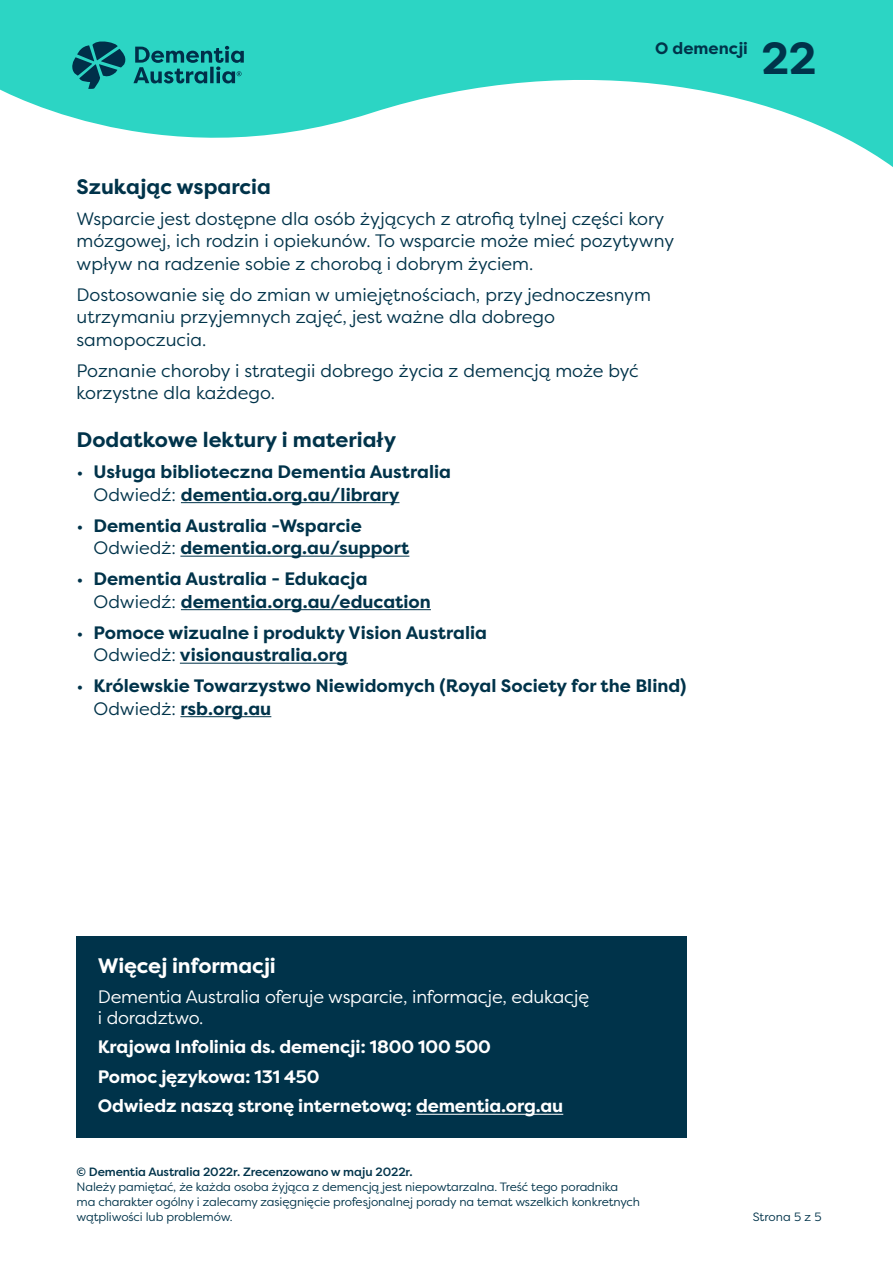
<style>
.page{position:relative;width:893px;height:1263px;background:#fff}
.page>*{position:absolute;margin:0;border:0;box-sizing:border-box;transform-origin:0 0}
.t1{font:700 45px "Filson Pro";color:#00334a}
.t2{font:700 21px "Filson Pro";color:#00334a}
.t3{font:700 21px "Filson Pro";letter-spacing:-.01em;color:#fff}
.t4{font:18px/22.5px "Filson Pro";color:#00334a}
.t5{font:700 18px/22.5px "Filson Pro";color:#00334a}
.t6{font:700 18px "Filson Pro";letter-spacing:-.01em;color:#fff}
.t7{font:18px/21px "Filson Pro";letter-spacing:-.01em;color:#fff}
.t8{font:700 16.5px "Filson Pro";color:#00334a}
.t9{font:12px/15px "Filson Pro";letter-spacing:-.01em;color:#00334a}
.t10{font:500 12px "Filson Pro";letter-spacing:-.01em;color:#00334a}
.s1{font-weight:400}
</style>
<div class="page">
<svg style="left:0;top:0;width:893px;height:167px;fill:#2cd5c4"></svg>
<svg style="left:72px;top:41px;width:172px;height:48px"></svg>
<hr style="left:181px;top:502px;width:218px;height:1px;background:#00334a">
<hr style="left:180px;top:556px;width:229px;height:1px;background:#00334a">
<hr style="left:181px;top:609px;width:250px;height:1px;background:#00334a">
<hr style="left:180px;top:663px;width:168px;height:1px;background:#00334a">
<hr style="left:180px;top:716px;width:91px;height:1px;background:#00334a">
<div style="left:77px;top:936px;width:610px;height:64px;background:#00334a"></div>
<div style="left:77px;top:968px;width:610px;height:82px;background:#00334a"></div>
<div style="left:77px;top:1048px;width:610px;height:61px;background:#00334a"></div>
<div style="left:77px;top:1078px;width:610px;height:60px;background:#00334a"></div>
<hr style="left:416px;top:1114px;width:147px;height:1px;background:#fff">
<p class="t8" style="left:655px;top:38px;width:94px">O demencji</p>
<h1 class="t1" style="left:761px;top:30px;width:56px">22</h1>
<p class="t2" style="left:77px;top:173px;width:196px">Szukając wsparcia</p>
<p class="t4" style="left:77px;top:207px;width:599px">Wsparcie jest dostępne dla osób żyjących z atrofią tylnej części kory mózgowej, ich rodzin i opiekunów. To wsparcie może mieć pozytywny wpływ na radzenie sobie z chorobą i dobrym życiem.</p>
<p class="t4" style="left:77px;top:283px;width:576px">Dostosowanie się do zmian w umiejętnościach, przy jednoczesnym utrzymaniu przyjemnych zajęć, jest ważne dla dobrego samopoczucia.</p>
<p class="t4" style="left:77px;top:359px;width:564px">Poznanie choroby i strategii dobrego życia z demencją może być korzystne dla każdego.</p>
<p class="t2" style="left:77px;top:427px;width:321px">Dodatkowe lektury i materiały</p>
<p class="t5" style="left:94px;top:461px;width:359px;text-indent:-17px"><span class="s1">•</span> Usługa biblioteczna Dementia Australia<br><span class="s1">Odwiedź:</span> dementia.org.au/library</p>
<p class="t5" style="left:94px;top:515px;width:317px;text-indent:-17px"><span class="s1">•</span> Dementia Australia -Wsparcie<br><span class="s1">Odwiedż:</span> dementia.org.au/support</p>
<p class="t5" style="left:94px;top:568px;width:339px;text-indent:-17px"><span class="s1">•</span> Dementia Australia - Edukacja<br><span class="s1">Odwiedź:</span> dementia.org.au/education</p>
<p class="t5" style="left:94px;top:622px;width:395px;text-indent:-17px"><span class="s1">•</span> Pomoce wizualne i produkty Vision Australia<br><span class="s1">Odwiedż:</span> visionaustralia.org</p>
<p class="t5" style="left:94px;top:675px;width:594px;text-indent:-17px"><span class="s1">•</span> Królewskie Towarzystwo Niewidomych (Royal Society for the Blind)<br><span class="s1">Odwiedż:</span> rsb.org.au</p>
<p class="t3" style="left:98px;top:953px;width:180px">Więcej informacji</p>
<p class="t7" style="left:98px;top:986px;width:493px">Dementia Australia oferuje wsparcie, informacje, edukację i doradztwo.</p>
<p class="t6" style="left:98px;top:1036px;width:395px">Krajowa Infolinia ds. demencji: 1800 100 500</p>
<p class="t6" style="left:98px;top:1065px;width:223px">Pomoc językowa: 131 450</p>
<p class="t6" style="left:98px;top:1095px;width:467px">Odwiedz naszą stronę internetową: dementia.org.au</p>
<p class="t10" style="left:77px;top:1164px;width:338px">© Dementia Australia 2022r. Zrecenzowano w maju 2022r.</p>
<p class="t9" style="left:77px;top:1179px;width:565px">Należy pamiętać, że każda osoba żyjąca z demencją jest niepowtarzalna. Treść tego poradnika ma charakter ogólny i zalecamy zasięgnięcie profesjonalnej porady na temat wszelkich konkretnych wątpliwości lub problemów.</p>
<p class="t9" style="left:753px;top:1209px;width:70px">Strona 5 z 5</p>
</div>
